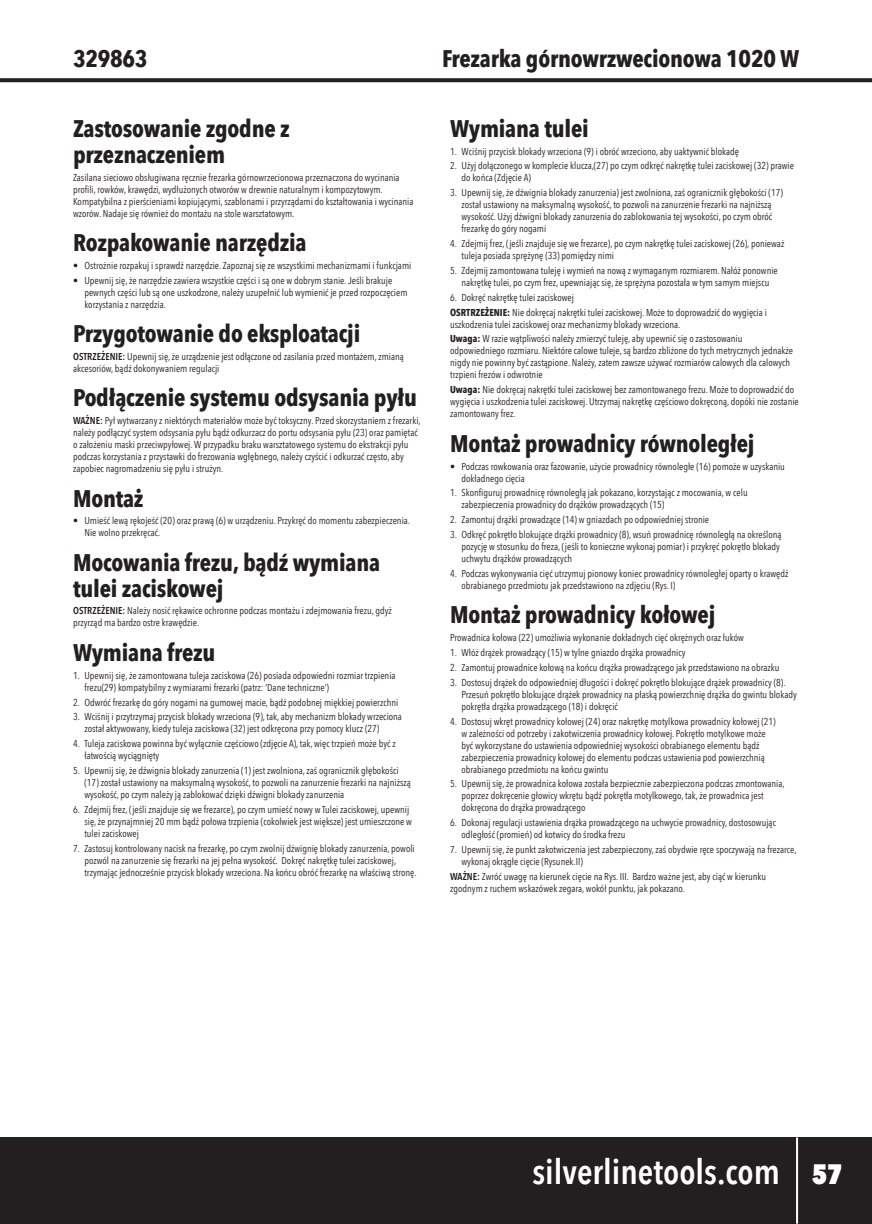
<style>
.page{position:relative;width:872px;height:1224px;background:#fff}
.page>*{position:absolute;margin:0;border:0;box-sizing:border-box;transform-origin:0 0}
.t1{font:600 34.6px "Avenir Next Condensed";color:#fff}
.Heading{font:700 24px/26px "Avenir Next Condensed";letter-spacing:-.01em;color:#231f20}
.Body{font:10px/12px "Avenir Next Condensed";color:#231f20}
.s1{font-weight:600}
.s2{font-weight:700}
.s3{font-weight:800;font-size:28px}
</style>
<div class="page">
<svg style="left:0;top:78px;width:872px;height:4px;background:#2e2a2b"></svg>
<div style="left:0;top:1137px;width:872px;height:86px;background:#231f20"></div>
<hr style="left:796px;top:1137px;width:2px;height:86px;background:#fff">
<h2 class="Heading" style="left:73px;top:46px;width:76px">329863</h2>
<h2 class="Heading" style="left:442px;top:46px;width:359px">Frezarka górnowrzwecionowa 1020 W</h2>
<p class="Heading" style="left:73px;top:115px;width:218px">Zastosowanie zgodne z przeznaczeniem</p>
<p class="Body" style="left:73px;top:170px;width:342px">Zasilana sieciowo obsługiwana ręcznie frezarka górnowrzecionowa przeznaczona do wycinania profili, rowków, krawędzi, wydłużonych otworów w drewnie naturalnym i kompozytowym.<br>Kompatybilna z pierścieniami kopiującymi, szablonami i przyrządami do kształtowania i wycinania wzorów. Nadaje się również do montażu na stole warsztatowym.</p>
<p class="Heading" style="left:73px;top:229px;width:235px">Rozpakowanie narzędzia</p>
<p class="Body" style="left:73px;top:259px;width:340px">• Ostrożnie rozpakuj i sprawdź narzędzie. Zapoznaj się ze wszystkimi mechanizmami i funkcjami</p>
<p class="Body" style="left:84px;top:273px;width:325px;text-indent:-11px">• Upewnij się, że narzędzie zawiera wszystkie części i są one w dobrym stanie. Jeśli brakuje pewnych części lub są one uszkodzone, należy uzupełnić lub wymienić je przed rozpoczęciem korzystania z narzędzia.</p>
<p class="Heading" style="left:73px;top:320px;width:289px">Przygotowanie do eksploatacji</p>
<p class="Body" style="left:73px;top:350px;width:332px"><span class="s1">OSTRZEŻENIE:</span> Upewnij się, że urządzenie jest odłączone od zasilania przed montażem, zmianą akcesoriów, bądź dokonywaniem regulacji</p>
<p class="Heading" style="left:73px;top:385px;width:345px">Podłączenie systemu odsysania pyłu</p>
<p class="Body" style="left:73px;top:414px;width:349px"><span class="s1">WAŻNE:</span> Pył wytwarzany z niektórych materiałów może być toksyczny. Przed skorzystaniem z frezarki, należy podłączyć system odsysania pyłu bądź odkurzacz do portu odsysania pyłu (23) oraz pamiętać o założeniu maski przeciwpyłowej. W przypadku braku warsztatowego systemu do ekstrakcji pyłu podczas korzystania z przystawki do frezowania wgłębnego, należy czyścić i odkurzać często, aby zapobiec nagromadzeniu się pyłu i strużyn.</p>
<p class="Heading" style="left:73px;top:485px;width:72px">Montaż</p>
<p class="Body" style="left:84px;top:514px;width:327px;text-indent:-11px">• Umieść lewą rękojeść (20) oraz prawą (6) w urządzeniu. Przykręć do momentu zabezpieczenia.<br>Nie wolno przekręcać.</p>
<p class="Heading" style="left:73px;top:549px;width:309px">Mocowania frezu, bądź wymiana tulei zaciskowej</p>
<p class="Body" style="left:73px;top:604px;width:320px"><span class="s1">OSTRZEŻENIE:</span> Należy nosić rękawice ochronne podczas montażu i zdejmowania frezu, gdyż przyrząd ma bardzo ostre krawędzie.</p>
<p class="Heading" style="left:73px;top:639px;width:144px">Wymiana frezu</p>
<p class="Body" style="left:84px;top:668px;width:313px;text-indent:-11px">1. Upewnij się, że zamontowana tuleja zaciskowa (26) posiada odpowiedni rozmiar trzpienia frezu(29) kompatybilny z wymiarami frezarki (patrz: ’Dane techniczne’)</p>
<p class="Body" style="left:73px;top:695px;width:327px">2. Odwróć frezarkę do góry nogami na gumowej macie, bądź podobnej miękkiej powierzchni</p>
<p class="Body" style="left:84px;top:710px;width:319px;text-indent:-11px">3. Wciśnij i przytrzymaj przycisk blokady wrzeciona (9), tak, aby mechanizm blokady wrzeciona został aktywowany, kiedy tuleja zaciskowa (32) jest odkręcona przy pomocy klucz (27)</p>
<p class="Body" style="left:84px;top:737px;width:313px;text-indent:-11px">4. Tuleja zaciskowa powinna być wyłącznie częściowo (zdjęcie A), tak, więc trzpień może być z łatwością wyciągnięty</p>
<p class="Body" style="left:84px;top:764px;width:328px;text-indent:-11px">5. Upewnij się, że dźwignia blokady zanurzenia (1) jest zwolniona, zaś ogranicznik głębokości (17) został ustawiony na maksymalną wysokość, to pozwoli na zanurzenie frezarki na najniższą wysokość, po czym należy ją zablokować dzięki dźwigni blokady zanurzenia</p>
<p class="Body" style="left:84px;top:803px;width:329px;text-indent:-11px">6. Zdejmij frez, (jeśli znajduje się we frezarce), po czym umieść nowy w Tulei zaciskowej, upewnij się, że przynajmniej 20 mm bądź połowa trzpienia (cokolwiek jest większe) jest umieszczone w tulei zaciskowej</p>
<p class="Body" style="left:84px;top:841px;width:334px;text-indent:-11px">7. Zastosuj kontrolowany nacisk na frezarkę, po czym zwolnij dźwignię blokady zanurzenia, powoli pozwól na zanurzenie się frezarki na jej pełna wysokość. Dokręć nakrętkę tulei zaciskowej, trzymając jednocześnie przycisk blokady wrzeciona. Na końcu obróć frezarkę na właściwą stronę.</p>
<p class="Heading" style="left:450px;top:115px;width:140px">Wymiana tulei</p>
<p class="Body" style="left:450px;top:144px;width:290px">1. Wciśnij przycisk blokady wrzeciona (9) i obróć wrzeciono, aby uaktywnić blokadę</p>
<p class="Body" style="left:461px;top:159px;width:334px;text-indent:-11px">2. Użyj dołączonego w komplecie klucza,(27) po czym odkręć nakrętkę tulei zaciskowej (32) prawie do końca (Zdjęcie A)</p>
<p class="Body" style="left:461px;top:186px;width:323px;text-indent:-11px">3. Upewnij się, że dźwignia blokady zanurzenia) jest zwolniona, zaś ogranicznik głębokości (17) został ustawiony na maksymalną wysokość, to pozwoli na zanurzenie frezarki na najniższą wysokość. Użyj dźwigni blokady zanurzenia do zablokowania tej wysokości, po czym obróć frezarkę do góry nogami</p>
<p class="Body" style="left:461px;top:237px;width:324px;text-indent:-11px">4. Zdejmij frez, (jeśli znajduje się we frezarce), po czym nakrętkę tulei zaciskowej (26), ponieważ tuleja posiada sprężynę (33) pomiędzy nimi</p>
<p class="Body" style="left:450px;top:264px;width:329px;text-align:center">5. Zdejmij zamontowana tuleję i wymień na nową z wymaganym rozmiarem. Nałóż ponownie nakrętkę tulei, po czym frez, upewniając się, że sprężyna pozostała w tym samym miejscu</p>
<p class="Body" style="left:450px;top:291px;width:125px">6. Dokręć nakrętkę tulei zaciskowej</p>
<p class="Body" style="left:450px;top:305px;width:318px"><span class="s2">OSRTRZEŻENIE:</span> Nie dokręcaj nakrętki tulei zaciskowej. Może to doprowadzić do wygięcia i uszkodzenia tulei zaciskowej oraz mechanizmy blokady wrzeciona.</p>
<p class="Body" style="left:450px;top:332px;width:344px"><span class="s2">Uwaga:</span> W razie wątpliwości należy zmierzyć tuleję, aby upewnić się o zastosowaniu odpowiedniego rozmiaru. Niektóre calowe tuleje, są bardzo zbliżone do tych metrycznych jednakże nigdy nie powinny być zastąpione. Należy, zatem zawsze używać rozmiarów calowych dla calowych trzpieni frezów i odwrotnie</p>
<p class="Body" style="left:450px;top:383px;width:350px"><span class="s2">Uwaga:</span> Nie dokręcaj nakrętki tulei zaciskowej bez zamontowanego frezu. Może to doprowadzić do wygięcia i uszkodzenia tulei zaciskowej. Utrzymaj nakrętkę częściowo dokręconą, dopóki nie zostanie zamontowany frez.</p>
<p class="Heading" style="left:450px;top:430px;width:306px">Montaż prowadnicy równoległej</p>
<p class="Body" style="left:461px;top:459px;width:325px;text-indent:-11px">• Podczas rowkowania oraz fazowanie, użycie prowadnicy równoległe (16) pomoże w uzyskaniu dokładnego cięcia</p>
<p class="Body" style="left:461px;top:486px;width:288px;text-indent:-11px">1. Skonfiguruj prowadnicę równoległą jak pokazano, korzystając z mocowania, w celu zabezpieczenia prowadnicy do drążków prowadzących (15)</p>
<p class="Body" style="left:450px;top:513px;width:261px">2. Zamontuj drążki prowadzące (14) w gniazdach po odpowiedniej stronie</p>
<p class="Body" style="left:461px;top:528px;width:321px;text-indent:-11px">3. Odkręć pokrętło blokujące drążki prowadnicy (8), wsuń prowadnicę równoległą na określoną pozycję w stosunku do freza, (jeśli to konieczne wykonaj pomiar) i przykręć pokrętło blokady uchwytu drążków prowadzących</p>
<p class="Body" style="left:461px;top:567px;width:328px;text-indent:-11px">4. Podczas wykonywania cięć utrzymuj pionowy koniec prowadnicy równoległej oparty o krawędź obrabianego przedmiotu jak przedstawiono na zdjęciu (Rys. I)</p>
<p class="Heading" style="left:450px;top:602px;width:267px">Montaż prowadnicy kołowej</p>
<p class="Body" style="left:450px;top:631px;width:295px">Prowadnica kołowa (22) umożliwia wykonanie dokładnych cięć okrężnych oraz łuków</p>
<p class="Body" style="left:450px;top:646px;width:237px">1. Włóż drążek prowadzący (15) w tylne gniazdo drążka prowadnicy</p>
<p class="Body" style="left:450px;top:661px;width:331px">2. Zamontuj prowadnice kołową na końcu drążka prowadzącego jak przedstawiono na obrazku</p>
<p class="Body" style="left:461px;top:675px;width:337px;text-indent:-11px">3. Dostosuj drążek do odpowiedniej długości i dokręć pokrętło blokujące drążek prowadnicy (8).<br>Przesuń pokrętło blokujące drążek prowadnicy na płaską powierzchnię drążka do gwintu blokady pokrętła drążka prowadzącego (18) i dokręcić</p>
<p class="Body" style="left:461px;top:714px;width:316px;text-indent:-11px">4. Dostosuj wkręt prowadnicy kołowej (24) oraz nakrętkę motylkowa prowadnicy kołowej (21) w zależności od potrzeby i zakotwiczenia prowadnicy kołowej. Pokrętło motylkowe może być wykorzystane do ustawienia odpowiedniej wysokości obrabianego elementu bądź zabezpieczenia prowadnicy kołowej do elementu podczas ustawienia pod powierzchnią obrabianego przedmiotu na końcu gwintu</p>
<p class="Body" style="left:461px;top:777px;width:325px;text-indent:-11px">5. Upewnij się, że prowadnica kołowa została bezpiecznie zabezpieczona podczas zmontowania, poprzez dokręcenie głowicy wkrętu bądź pokrętła motylkowego, tak, że prowadnica jest dokręcona do drążka prowadzącego</p>
<p class="Body" style="left:461px;top:816px;width:316px;text-indent:-11px">6. Dokonaj regulacji ustawienia drążka prowadzącego na uchwycie prowadnicy, dostosowując odległość (promień) od kotwicy do środka frezu</p>
<p class="Body" style="left:461px;top:843px;width:336px;text-indent:-11px">7. Upewnij się, że punkt zakotwiczenia jest zabezpieczony, zaś obydwie ręce spoczywają na frezarce, wykonaj okrągłe cięcie (Rysunek.II)</p>
<p class="Body" style="left:450px;top:870px;width:317px"><span class="s1">WAŻNE:</span> Zwróć uwagę na kierunek cięcie na Rys. III. Bardzo ważne jest, aby ciąć w kierunku zgodnym z ruchem wskazówek zegara, wokół punktu, jak pokazano.</p>
<h1 class="t1" style="left:532px;top:1142px;width:312px">silverlinetools.com <span class="s3">57</span></h1>
</div>
